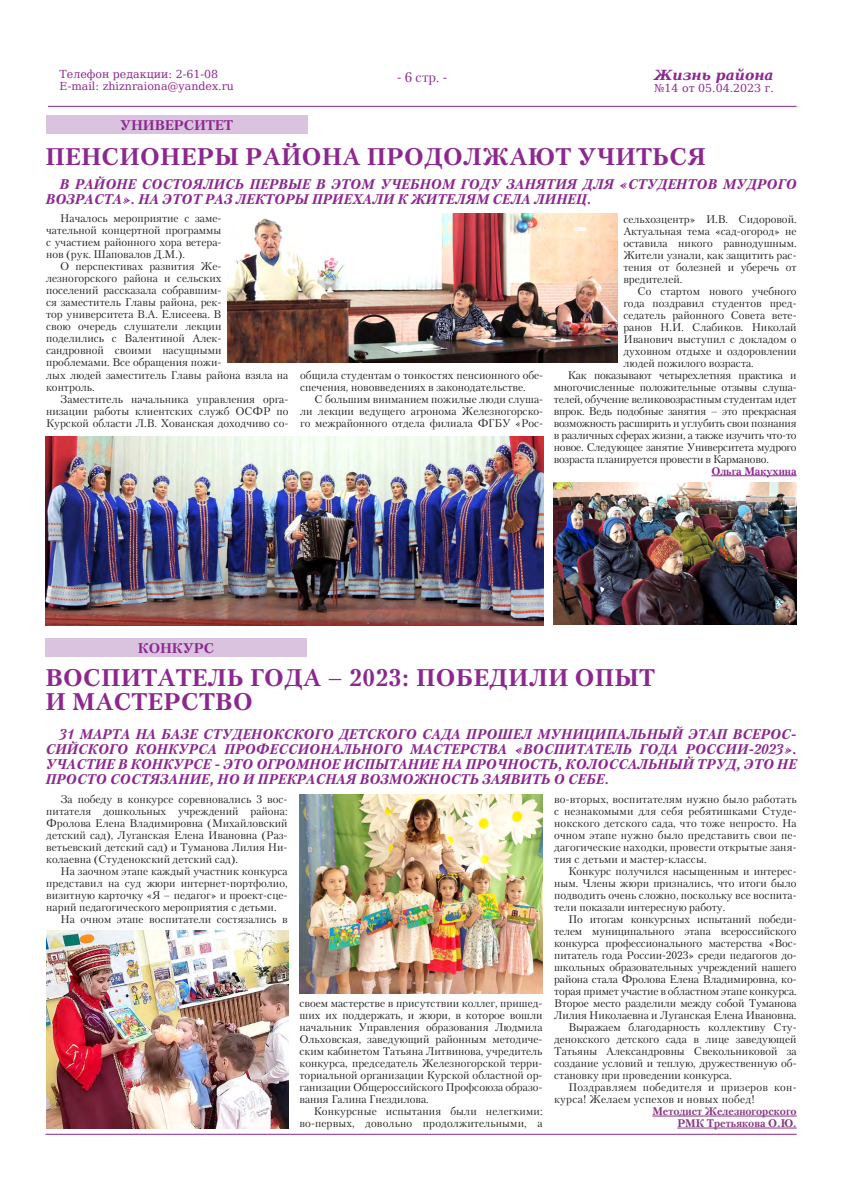
<style>
.page{position:relative;width:842px;height:1191px;background:#fff}
.page>*{position:absolute;margin:0;border:0;box-sizing:border-box;transform-origin:0 0}
.Заголовок{font:700 24px "Petersburg C";letter-spacing:.02em;color:#8c278f}
.Врезка{font:italic 700 14px/15px "Petersburg C";color:#8c278f;text-align:justify}
.t1{font:700 14px "Petersburg C";color:#8c278f}
.t2{font:italic 700 14px "DejaVu Serif";color:#8c278f}
.t3{font:14px "Petersburg C";color:#8c278f}
.Текст{font:11px/12px "Petersburg C";color:#231f20;text-align:justify}
.t4{font:11px "DejaVu Serif";color:#8c278f}
.Текст-2{font:11px/12px "Petersburg C";letter-spacing:.02em;color:#231f20}
.подпись{font:700 11px "Petersburg C";color:#863681}
.Подпись{font:700 11px "Petersburg C";color:#8c278f}
</style>
<div class="page">
<hr style="left:48px;top:106px;width:749px;height:1px;background:#8c278f">
<hr style="left:45px;top:1133px;width:752px;height:1px;background:#8c278f">
<div style="left:46px;top:115px;width:261px;height:18px;background:#d9c3de"></div>
<div style="left:45px;top:638px;width:261px;height:19px;background:#d9c3de"></div>
<hr style="left:652px;top:1115px;width:145px;height:1px;background:#863681">
<hr style="left:677px;top:1127px;width:120px;height:1px;background:#863681">
<img style="left:46px;top:930px;width:242px;height:198px">
<img style="left:300px;top:795px;width:243px;height:198px">
<img style="left:227px;top:213px;width:391px;height:149px">
<img style="left:46px;top:436px;width:497px;height:189px">
<img style="left:554px;top:482px;width:243px;height:142px">
<hr style="left:711px;top:475px;width:86px;height:1px;background:#8c278f">
<p class="t4" style="left:60px;top:66px;width:160px">Телефон редакции: 2-61-08</p>
<p class="t4" style="left:60px;top:78px;width:176px">E-mail: zhiznraiona@yandex.ru</p>
<p class="t1" style="left:120px;top:117px;width:114px">УНИВЕРСИТЕТ</p>
<p class="t3" style="left:397px;top:68px;width:52px">- 6 стр. -</p>
<p class="t2" style="left:654px;top:64px;width:121px">Жизнь района</p>
<p class="t4" style="left:654px;top:80px;width:121px">№14 от 05.04.2023 г.</p>
<p class="Заголовок" style="left:45px;top:143px;width:662px">ПЕНСИОНЕРЫ РАЙОНА ПРОДОЛЖАЮТ УЧИТЬСЯ</p>
<p class="Врезка" style="left:45px;top:176px;width:753px;text-indent:14px">В РАЙОНЕ СОСТОЯЛИСЬ ПЕРВЫЕ В ЭТОМ УЧЕБНОМ ГОДУ ЗАНЯТИЯ ДЛЯ «СТУДЕНТОВ МУДРОГО<br>ВОЗРАСТА». НА ЭТОТ РАЗ ЛЕКТОРЫ ПРИЕХАЛИ К ЖИТЕЛЯМ СЕЛА ЛИНЕЦ.</p>
<p class="Текст" style="left:46px;top:212px;width:177px;text-indent:14px">Началось мероприятие с заме&shy;чательной концертной программы с участием районного хора ветера&shy;нов (рук. Шаповалов Д.М.).</p>
<p class="Текст" style="left:46px;top:260px;width:244px;text-align:left;text-indent:14px">О перспективах развития Же&shy;лезногорского района и сельских<br>поселений рассказала собравшим-<br>ся заместитель Главы района, рек-<br>тор университета В.А. Елисеева. В<br>свою очередь слушатели лекции<br>поделились с Валентиной Алек-<br>сандровной своими насущными<br>проблемами. Все обращения пожи-<br>лых людей заместитель Главы района взяла на контроль.</p>
<p class="Текст" style="left:46px;top:392px;width:244px;text-indent:14px">Заместитель начальника управления орга&shy;низации работы клиентских служб ОСФР по Курской области Л.В. Хованская доходчиво со-</p>
<p class="Текст" style="left:300px;top:369px;width:245px">общила студентам о тонкостях пенсионного обе&shy;спечения, нововведениях в законодательстве.</p>
<p class="Текст" style="left:300px;top:393px;width:245px;text-indent:14px">С большим вниманием пожилые люди слуша&shy;ли лекции ведущего агронома Железногорско&shy;го межрайонного отдела филиала ФГБУ «Рос-</p>
<p class="Текст" style="left:623px;top:213px;width:175px">сельхозцентр» И.В. Сидоровой.<br>Актуальная тема «сад-огород» не оставила никого равнодушным.<br>Жители узнали, как защитить рас&shy;тения от болезней и уберечь от вредителей.</p>
<p class="Текст" style="left:623px;top:285px;width:175px;text-indent:14px">Со стартом нового учебного года поздравил студентов пред&shy;седатель районного Совета вете&shy;ранов Н.И. Слабиков. Николай Иванович выступил с докладом о духовном отдыхе и оздоровлении людей пожилого возраста.</p>
<p class="Текст" style="left:554px;top:369px;width:244px;text-indent:14px">Как показывают четырехлетняя практика и многочисленные положительные отзывы слуша&shy;телей, обучение великовозрастным студентам идет впрок. Ведь подобные занятия – это прекрасная возможность расширить и углубить свои познания в различных сферах жизни, а также изучить что-то новое. Следующее занятие Университета мудрого возраста планируется провести в Карманово.</p>
<p class="Подпись" style="left:711px;top:464px;width:87px">Ольга Макухина</p>
<p class="t1" style="left:138px;top:640px;width:78px">КОНКУРС</p>
<p class="Заголовок" style="left:45px;top:664px;width:611px">ВОСПИТАТЕЛЬ ГОДА – 2023: ПОБЕДИЛИ ОПЫТ</p>
<p class="Заголовок" style="left:45px;top:688px;width:209px">И МАСТЕРСТВО</p>
<p class="Врезка" style="left:45px;top:726px;width:753px;text-indent:14px">31 МАРТА НА БАЗЕ СТУДЕНОКСКОГО ДЕТСКОГО САДА ПРОШЕЛ МУНИЦИПАЛЬНЫЙ ЭТАП ВСЕРОС-СИЙСКОГО КОНКУРСА ПРОФЕССИОНАЛЬНОГО МАСТЕРСТВА «ВОСПИТАТЕЛЬ ГОДА РОССИИ-2023».<br>УЧАСТИЕ В КОНКУРСЕ - ЭТО ОГРОМНОЕ ИСПЫТАНИЕ НА ПРОЧНОСТЬ, КОЛОССАЛЬНЫЙ ТРУД, ЭТО НЕ ПРОСТО СОСТЯЗАНИЕ, НО И ПРЕКРАСНАЯ ВОЗМОЖНОСТЬ ЗАЯВИТЬ О СЕБЕ.</p>
<p class="Текст" style="left:46px;top:793px;width:243px;text-indent:14px">За победу в конкурсе соревновались 3 вос&shy;питателя дошкольных учреждений района:<br>Фролова Елена Владимировна (Михайловский детский сад), Луганская Елена Ивановна (Раз&shy;ветьевский детский сад) и Туманова Лилия Ни&shy;колаевна (Студенокский детский сад).</p>
<p class="Текст" style="left:46px;top:865px;width:243px;text-indent:14px">На заочном этапе каждый участник конкурса представил на суд жюри интернет-портфолио, визитную карточку «Я – педагог» и проект-сце&shy;нарий педагогического мероприятия с детьми.</p>
<p class="Текст" style="left:60px;top:913px;width:229px">На очном этапе воспитатели состязались в</p>
<p class="Текст" style="left:299px;top:997px;width:245px">своем мастерстве в присутствии коллег, пришед&shy;ших их поддержать, и жюри, в которое вошли начальник Управления образования Людмила Ольховская, заведующий районным методиче&shy;ским кабинетом Татьяна Литвинова, учредитель конкурса, председатель Железногорской терри&shy;ториальной организации Курской областной ор&shy;ганизации Общероссийского Профсоюза образо&shy;вания Галина Гнездилова.</p>
<p class="Текст" style="left:299px;top:1105px;width:245px;text-align:right">Конкурсные испытания были нелегкими: во-первых, довольно продолжительными, а</p>
<p class="Текст" style="left:554px;top:793px;width:244px">во-вторых, воспитателям нужно было работать с незнакомыми для себя ребятишками Студе&shy;нокского детского сада, что тоже непросто. На очном этапе нужно было представить свои пе&shy;дагогические находки, провести открытые заня&shy;тия с детьми и мастер-классы.</p>
<p class="Текст" style="left:554px;top:865px;width:244px;text-indent:14px">Конкурс получился насыщенным и интерес&shy;ным. Члены жюри признались, что итоги было подводить очень сложно, поскольку все воспита&shy;тели показали интересную работу.</p>
<p class="Текст" style="left:554px;top:913px;width:244px;text-indent:14px">По итогам конкурсных испытаний победи&shy;телем муниципального этапа всероссийского конкурса профессионального мастерства «Вос&shy;питатель года России-2023» среди педагогов до&shy;школьных образовательных учреждений нашего района стала Фролова Елена Владимировна, ко&shy;торая примет участие в областном этапе конкурса.<br>Второе место разделили между собой Туманова Лилия Николаевна и Луганская Елена Ивановна.</p>
<p class="Текст" style="left:554px;top:1021px;width:244px;text-indent:14px">Выражаем благодарность коллективу Сту&shy;денокского детского сада в лице заведующей Татьяны Александровны Свекольниковой за создание условий и теплую, дружественную об&shy;становку при проведении конкурса.</p>
<p class="Текст-2" style="left:554px;top:1081px;width:244px;text-indent:14px">Поздравляем победителя и призеров кон&shy;курса! Желаем успехов и новых побед!</p>
<p class="подпись" style="left:652px;top:1104px;width:146px">Методист Железногорского</p>
<p class="подпись" style="left:677px;top:1116px;width:121px">РМК Третьякова О.Ю.</p>
</div>
